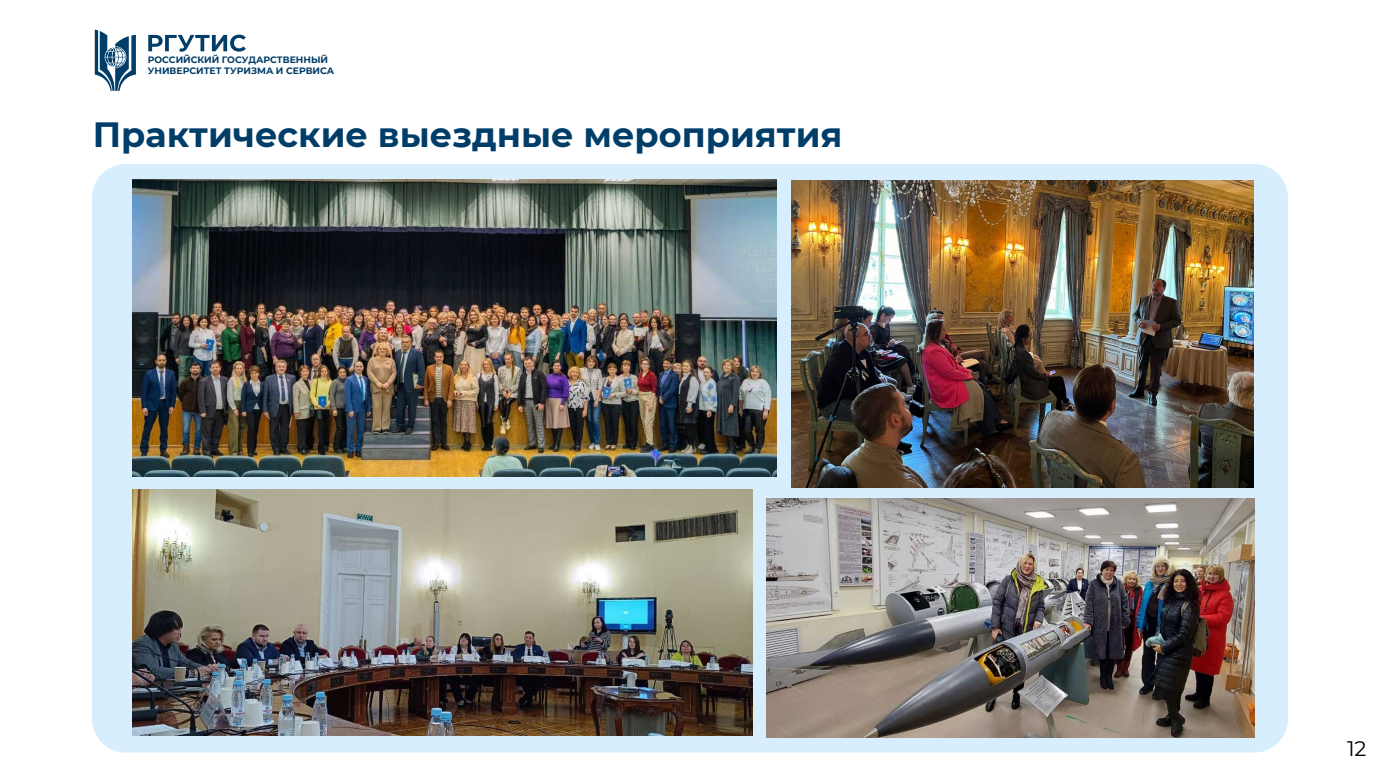
<style>
.page{position:relative;width:1386px;height:780px;background:#fff}
.page>*{position:absolute;margin:0;border:0;box-sizing:border-box;transform-origin:0 0}
.t1{font:700 35px "Montserrat";color:#003d69}
.t2{font:21px "Montserrat";color:#000}
.t3{font:700 9.28px "Montserrat";color:#003d69}
</style>
<div class="page">
<div style="left:92px;top:164px;width:1195px;height:588px;background:#d7eeff;border-radius:34px"></div>
<img style="left:132px;top:179px;width:644px;height:297px">
<img style="left:791px;top:180px;width:462px;height:307px">
<img style="left:132px;top:489px;width:620px;height:246px">
<img style="left:766px;top:498px;width:487px;height:239px">
<svg style="left:148px;top:34px;width:98px;height:18px"></svg>
<svg style="left:95px;top:30px;width:41px;height:61px"></svg>
<p class="t3" style="left:148px;top:53px;width:182px">РОССИЙСКИЙ ГОСУДАРСТВЕННЫЙ</p>
<p class="t3" style="left:148px;top:64px;width:188px">УНИВЕРСИТЕТ ТУРИЗМА И СЕРВИСА</p>
<h1 class="t1" style="left:93px;top:109px;width:751px">Практические выездные мероприятия</h1>
<p class="t2" style="left:1346px;top:733px;width:21px">12</p>
</div>
